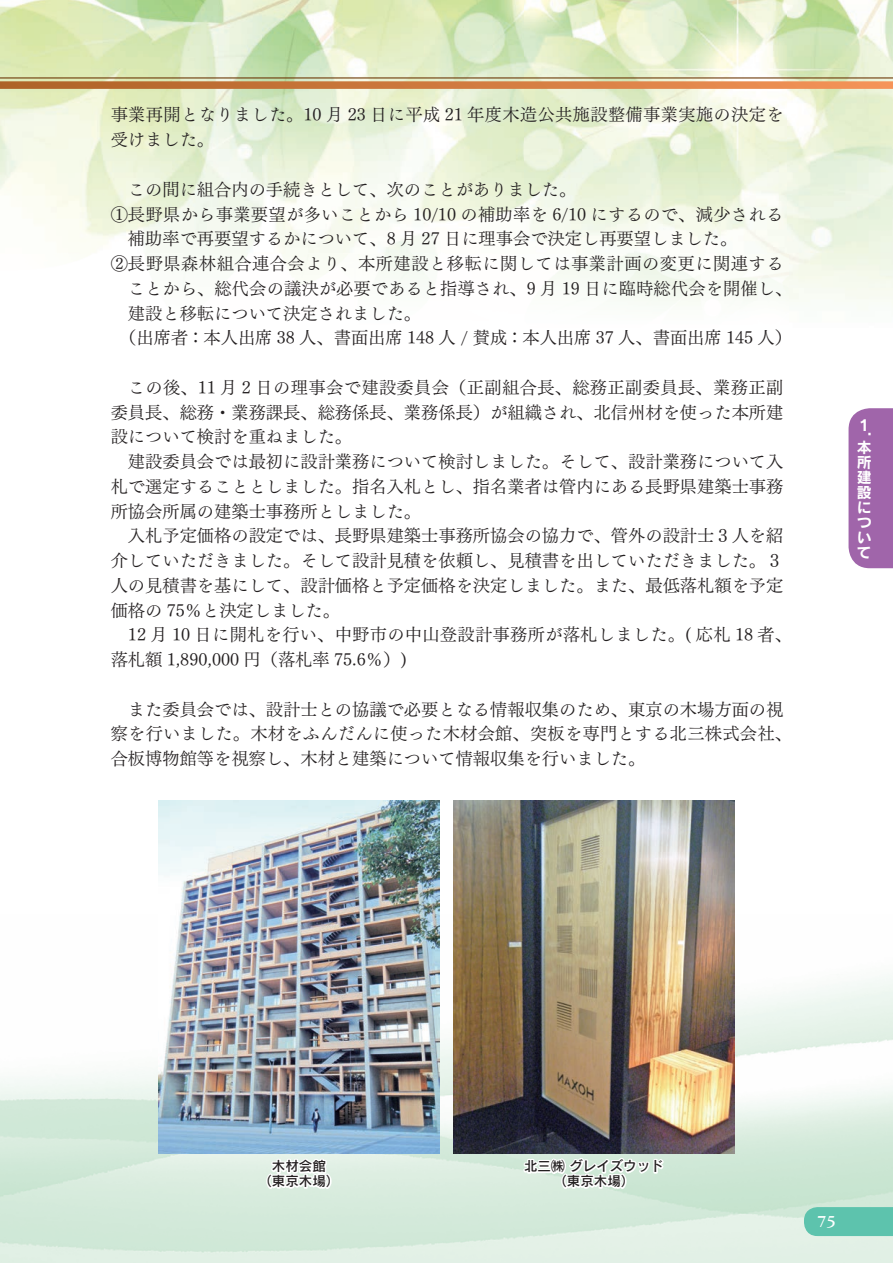
<style>
.page{position:relative;width:893px;height:1263px;background:#fff}
.page>*{position:absolute;margin:0;border:0;box-sizing:border-box;transform-origin:0 0}
.t1{font:17.25px/24.8px "Tsuku Min Pro R";color:#231f20;text-align:justify}
.t2{font:17.25px/24.8px "Tsuku Min Pro R";letter-spacing:.02em;color:#231f20}
.t3{font:17.25px "Tsuku Min Pro R";letter-spacing:.03em;color:#231f20}
.t4{font:15px/15px "Rodin Pro B";color:#fff}
.t5{font:15px "Chiaro Std B";color:#fff}
.t6{font:13.5px/15px "Rodin Pro DB";color:#231f20;text-align:center}
</style>
<div class="page">
<img style="left:0;top:0;width:893px;height:304px">
<img style="left:0;top:978px;width:893px;height:285px">
<svg style="left:265px;top:1153px;width:68px;height:46px"></svg>
<svg style="left:521px;top:1157px;width:19px;height:18px"></svg>
<div style="left:538px;top:1164px;width:12px;height:4px;border:3px solid #fff"></div>
<svg style="left:548px;top:1153px;width:118px;height:41px"></svg>
<img style="left:158px;top:800px;width:282px;height:353px">
<img style="left:453px;top:800px;width:282px;height:353px">
<div style="left:804px;top:1207px;width:89px;height:29px;background:#5dc3ad"></div>
<div style="left:848px;top:408px;width:45px;height:160px;background:#a065aa"></div>
<svg style="left:0;top:77px;width:893px;height:12px;background:#cc9461"></svg>
<p class="t2" style="left:111px;top:100px;width:674px">事業再開となりました。10 月 23 日に平成 21 年度木造公共施設整備事業実施の決定を受けました。</p>
<p class="t1" style="left:128px;top:175px;width:450px">この間に組合内の手続きとして、次のことがありました。</p>
<p class="t2" style="left:111px;top:200px;width:674px">① 長野県から事業要望が多いことから 10/10 の補助率を 6/10 にするので、減少される</p>
<p class="t1" style="left:128px;top:224px;width:611px">補助率で再要望するかについて、8 月 27 日に理事会で決定し再要望しました。</p>
<p class="t3" style="left:111px;top:248px;width:674px">② 長野県森林組合連合会より、本所建設と移転に関しては事業計画の変更に関連する</p>
<p class="t1" style="left:128px;top:274px;width:666px">ことから、総代会の議決が必要であると指導され、9 月 19 日に臨時総代会を開催し、</p>
<p class="t1" style="left:128px;top:299px;width:295px">建設と移転について決定されました。</p>
<p class="t1" style="left:119px;top:323px;width:674px">（出席者：本人出席 38 人、書面出席 148 人 / 賛成：本人出席 37 人、書面出席 145 人）</p>
<p class="t1" style="left:111px;top:373px;width:674px;text-indent:17px">この後、11 月 2 日の理事会で建設委員会（正副組合長、総務正副委員長、業務正副委員長、総務・業務課長、総務係長、業務係長）が組織され、北信州材を使った本所建設について検討を重ねました。</p>
<p class="t1" style="left:111px;top:447px;width:674px;text-indent:17px">建設委員会では最初に設計業務について検討しました。そして、設計業務について入札で選定することとしました。指名入札とし、指名業者は管内にある長野県建築士事務所協会所属の建築士事務所としました。</p>
<p class="t1" style="left:111px;top:521px;width:674px;text-indent:17px">入札予定価格の設定では、長野県建築士事務所協会の協力で、管外の設計士３人を紹介していただきました。そして設計見積を依頼し、見積書を出していただきました。３人の見積書を基にして、設計価格と予定価格を決定しました。また、最低落札額を予定価格の 75％と決定しました。</p>
<p class="t1" style="left:111px;top:620px;width:683px;text-indent:17px">12 月 10 日に開札を行い、中野市の中山登設計事務所が落札しました。( 応札 18 者、落札額 1,890,000 円（落札率 75.6％）)</p>
<p class="t1" style="left:111px;top:695px;width:683px;text-align:left;text-indent:17px">また委員会では、設計士との協議で必要となる情報収集のため、東京の木場方面の視察を行いました。木材をふんだんに使った木材会館、突板を専門とする北三株式会社、合板博物館等を視察し、木材と建築について情報収集を行いました。</p>
<p class="t4" style="left:857px;top:417px;width:15px">１．</p>
<p class="t4" style="left:857px;top:439px;width:16px;text-align:justify">本所建設について</p>
<p class="t6" style="left:258px;top:1158px;width:82px">木材会館<br>（東京木場）</p>
<p class="t6" style="left:524px;top:1158px;width:141px">北三㈱ グレイズウッド（東京木場）</p>
<p class="t5" style="left:817px;top:1212px;width:20px">75</p>
</div>
